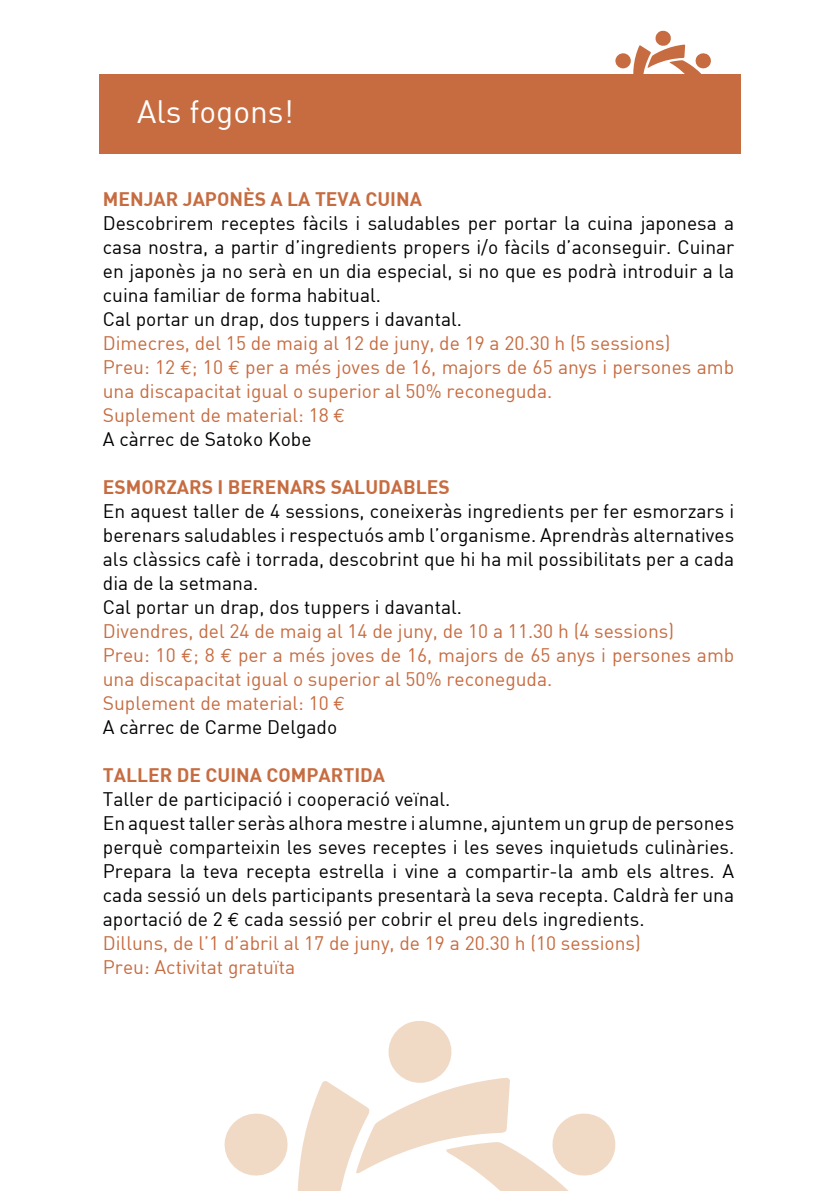
<style>
.page{position:relative;width:840px;height:1191px;background:#fff}
.page>*{position:absolute;margin:0;border:0;box-sizing:border-box;transform-origin:0 0}
.t1{font:31.6px "DIN";color:#fff}
.t2{font:19.2px/24px "DIN";color:#000}
.t3{font:19.2px/24px "DIN";color:#c76c40}
.t4{font:19.2px "DIN Bold";color:#c76c40}
.s1{font-family:"Euro Mono"}
.s2{color:#000}
.s3{color:#c76c40}
</style>
<div class="page">
<svg style="left:224px;top:1113px;width:64px;height:63px"></svg>
<svg style="left:297px;top:1021px;width:319px;height:170px"></svg>
<div style="left:99px;top:75px;width:641px;height:79px;background:#c76c40"></div>
<svg style="left:614px;top:30px;width:97px;height:45px"></svg>
<h1 class="t1" style="left:137px;top:92px;width:158px">Als fogons!</h1>
<p class="t4" style="left:103px;top:186px;width:320px">MENJAR JAPONÈS A LA TEVA CUINA</p>
<p class="t2" style="left:103px;top:210px;width:632px">Descobrirem receptes fàcils i saludables per portar la cuina japonesa a casa nostra, a partir d’ingredients propers i/o fàcils d’aconseguir. Cuinar en japonès ja no serà en un dia especial, si no que es podrà introduir a la cuina familiar de forma habitual.<br>Cal portar un drap, dos tuppers i davantal.</p>
<p class="t3" style="left:103px;top:330px;width:632px">Dimecres, del 15 de maig al 12 de juny, de 19 a 20.30 h (5 sessions)<br>Preu: 12 <span class="s1">E</span>; 10 <span class="s1">E</span> per a més joves de 16, majors de 65 anys i persones amb una discapacitat igual o superior al 50% reconeguda.<br>Suplement de material: 18 <span class="s1">E<br></span><span class="s2">A càrrec de Satoko Kobe</span></p>
<p class="t4" style="left:103px;top:474px;width:348px">ESMORZARS I BERENARS SALUDABLES</p>
<p class="t2" style="left:103px;top:498px;width:632px">En aquest taller de 4 sessions, coneixeràs ingredients per fer esmorzars i berenars saludables i respectuós amb l’organisme. Aprendràs alternatives als clàssics cafè i torrada, descobrint que hi ha mil possibilitats per a cada dia de la setmana.<br>Cal portar un drap, dos tuppers i davantal.</p>
<p class="t3" style="left:103px;top:618px;width:632px">Divendres, del 24 de maig al 14 de juny, de 10 a 11.30 h (4 sessions)<br>Preu: 10 <span class="s1">E</span>; 8 <span class="s1">E</span> per a més joves de 16, majors de 65 anys i persones amb una discapacitat igual o superior al 50% reconeguda.<br>Suplement de material: 10 <span class="s1">E<br></span><span class="s2">A càrrec de Carme Delgado</span></p>
<p class="t4" style="left:103px;top:762px;width:284px">TALLER DE CUINA COMPARTIDA</p>
<p class="t2" style="left:103px;top:786px;width:632px">Taller de participació i cooperació veïnal.<br>En aquest taller seràs alhora mestre i alumne, ajuntem un grup de persones perquè comparteixin les seves receptes i les seves inquietuds culinàries.<br>Prepara la teva recepta estrella i vine a compartir-la amb els altres. A cada sessió un dels participants presentarà la seva recepta. Caldrà fer una aportació de 2 <span class="s1">E</span> cada sessió per cobrir el preu dels ingredients.<br><span class="s3">Dilluns, de l’1 d’abril al 17 de juny, de 19 a 20.30 h (10 sessions)<br>Preu: Activitat gratuïta</span></p>
</div>
